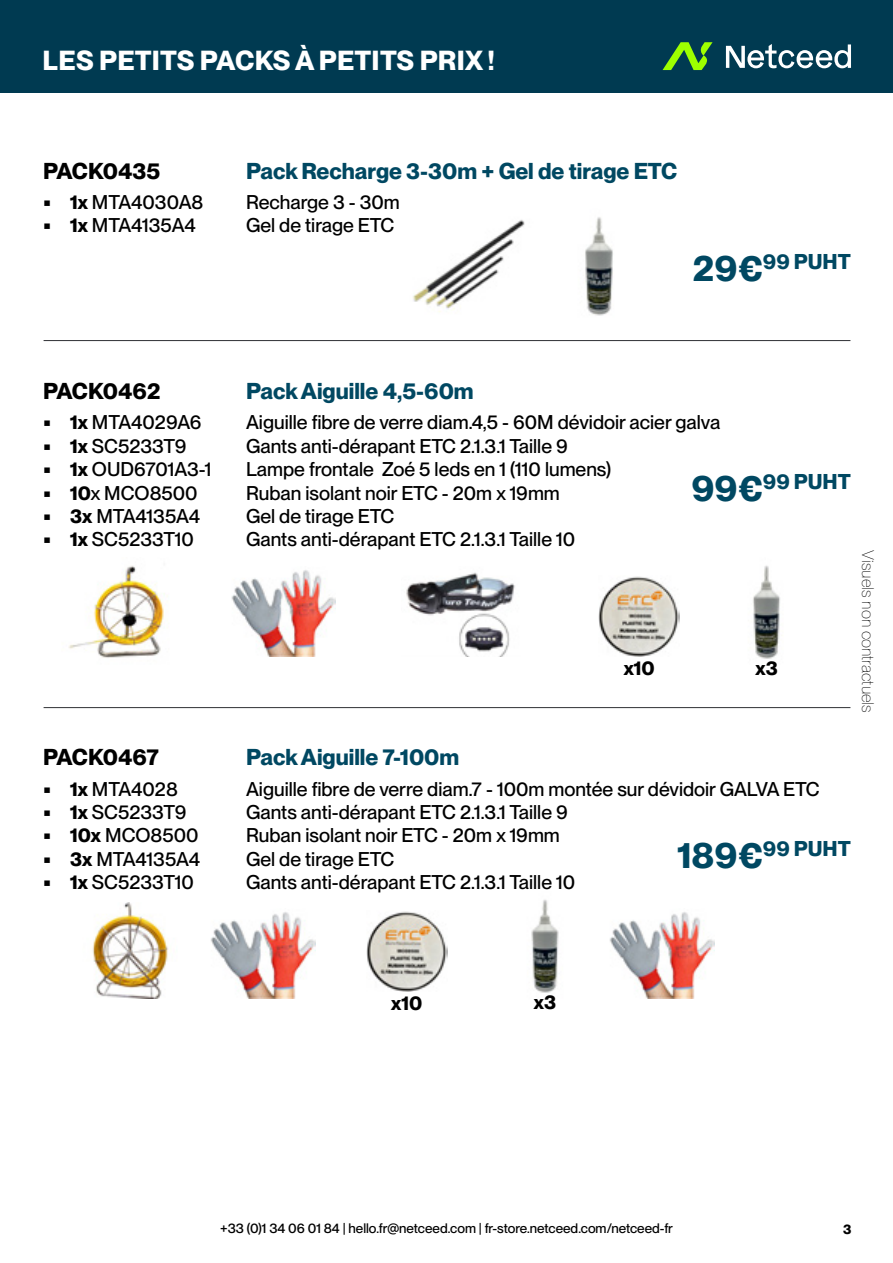
<style>
.page{position:relative;width:893px;height:1263px;background:#fff}
.page>*{position:absolute;margin:0;border:0;box-sizing:border-box;transform-origin:0 0}
.t1{font:700 27px "PP Neue Montreal";letter-spacing:.01em;color:#fff}
.t2{font:700 22.5px "PP Neue Montreal";color:#004862}
.t3{font:700 22.5px "PP Neue Montreal";color:#000}
.t4{font:700 21px "PP Neue Montreal";color:#004862}
.t5{font:500 19.5px/23.4px "PP Neue Montreal";color:#000}
.t6{font:700 19.5px "PP Neue Montreal";color:#000}
.t7{font:100 16.5px "PP Neue Montreal";color:#000}
.t8{font:500 13.5px "PP Neue Montreal";color:#000}
.t9{font:700 13.5px "PP Neue Montreal";color:#000}
.s1{font-weight:700}
.s2{font-size:36px}
</style>
<div class="page">
<div style="left:0;top:0;width:893px;height:92px;background:#003a51"></div>
<svg style="left:663px;top:42px;width:49px;height:28px"></svg>
<svg style="left:726px;top:44px;width:125px;height:24px"></svg>
<img style="left:413px;top:220px;width:112px;height:92px">
<img style="left:585px;top:217px;width:28px;height:99px">
<img style="left:753px;top:565px;width:27px;height:94px">
<img style="left:531px;top:899px;width:28px;height:94px">
<img style="left:69px;top:565px;width:99px;height:93px">
<img style="left:231px;top:570px;width:105px;height:86px">
<img style="left:211px;top:912px;width:104px;height:86px">
<img style="left:610px;top:912px;width:104px;height:86px">
<img style="left:406px;top:572px;width:109px;height:84px">
<img style="left:599px;top:576px;width:81px;height:80px">
<img style="left:366px;top:911px;width:81px;height:81px">
<hr style="left:44px;top:340px;width:806px;height:1px;background:#2f3034">
<hr style="left:44px;top:707px;width:806px;height:1px;background:#2f3034">
<img style="left:92px;top:902px;width:76px;height:96px">
<h1 class="t1" style="left:43px;top:44px;width:453px">LES PETITS PACKS À PETITS PRIX !</h1>
<p class="t3" style="left:43px;top:157px;width:119px">PACK0435</p>
<p class="t5" style="left:43px;top:190px;width:162px"><span class="s1">• 1x</span> MTA4030A8</p>
<p class="t5" style="left:43px;top:214px;width:154px"><span class="s1">• 1x</span> MTA4135A4</p>
<p class="t2" style="left:246px;top:157px;width:433px">Pack Recharge 3-30m + Gel de tirage ETC</p>
<p class="t5" style="left:246px;top:190px;width:155px">Recharge 3 - 30m<br>Gel de tirage ETC</p>
<p class="t4" style="left:693px;top:249px;width:160px"><span class="s2">29€</span>99 PUHT</p>
<p class="t3" style="left:43px;top:378px;width:119px">PACK0462</p>
<p class="t5" style="left:43px;top:411px;width:160px"><span class="s1">• 1x</span> MTA4029A6</p>
<p class="t5" style="left:43px;top:434px;width:145px"><span class="s1">• 1x</span> SC5233T9</p>
<p class="t5" style="left:43px;top:458px;width:170px"><span class="s1">• 1x</span> OUD6701A3-1</p>
<p class="t5" style="left:43px;top:481px;width:156px"><span class="s1">• 10</span>x MCO8500</p>
<p class="t5" style="left:43px;top:504px;width:159px"><span class="s1">• 3x</span> MTA4135A4</p>
<p class="t5" style="left:43px;top:528px;width:152px"><span class="s1">• 1x</span> SC5233T10</p>
<p class="t2" style="left:246px;top:378px;width:229px">Pack Aiguille 4,5-60m</p>
<p class="t5" style="left:246px;top:411px;width:476px">Aiguille fibre de verre diam.4,5 - 60M dévidoir acier galva Gants anti-dérapant ETC 2.1.3.1 Taille 9<br>Lampe frontale Zoé 5 leds en 1 (110 lumens)<br>Ruban isolant noir ETC - 20m x 19mm<br>Gel de tirage ETC<br>Gants anti-dérapant ETC 2.1.3.1 Taille 10</p>
<p class="t4" style="left:691px;top:469px;width:161px"><span class="s2">99€</span>99 PUHT</p>
<p class="t6" style="left:624px;top:656px;width:33px">x10</p>
<p class="t6" style="left:756px;top:656px;width:24px">x3</p>
<p class="t7" style="left:878px;top:550px;width:164px;rotate:90deg">Visuels non contractuels</p>
<p class="t3" style="left:43px;top:744px;width:118px">PACK0467</p>
<p class="t2" style="left:246px;top:744px;width:215px">Pack Aiguille 7-100m</p>
<p class="t5" style="left:43px;top:777px;width:136px"><span class="s1">• 1x</span> MTA4028</p>
<p class="t5" style="left:43px;top:800px;width:145px"><span class="s1">• 1x</span> SC5233T9</p>
<p class="t5" style="left:43px;top:824px;width:157px"><span class="s1">• 10x</span> MCO8500</p>
<p class="t5" style="left:43px;top:847px;width:159px"><span class="s1">• 3x</span> MTA4135A4</p>
<p class="t5" style="left:43px;top:871px;width:152px"><span class="s1">• 1x</span> SC5233T10</p>
<p class="t5" style="left:246px;top:777px;width:575px">Aiguille fibre de verre diam.7 - 100m montée sur dévidoir GALVA ETC Gants anti-dérapant ETC 2.1.3.1 Taille 9<br>Ruban isolant noir ETC - 20m x 19mm<br>Gel de tirage ETC<br>Gants anti-dérapant ETC 2.1.3.1 Taille 10</p>
<p class="t4" style="left:677px;top:836px;width:175px"><span class="s2">189€</span>99 PUHT</p>
<p class="t6" style="left:391px;top:992px;width:33px">x10</p>
<p class="t6" style="left:534px;top:990px;width:24px">x3</p>
<p class="t8" style="left:220px;top:1220px;width:454px">+33 (0)1 34 06 01 84 | hello.fr@netceed.com | fr-store.netceed.com/netceed-fr</p>
<p class="t9" style="left:843px;top:1221px;width:10px">3</p>
</div>
